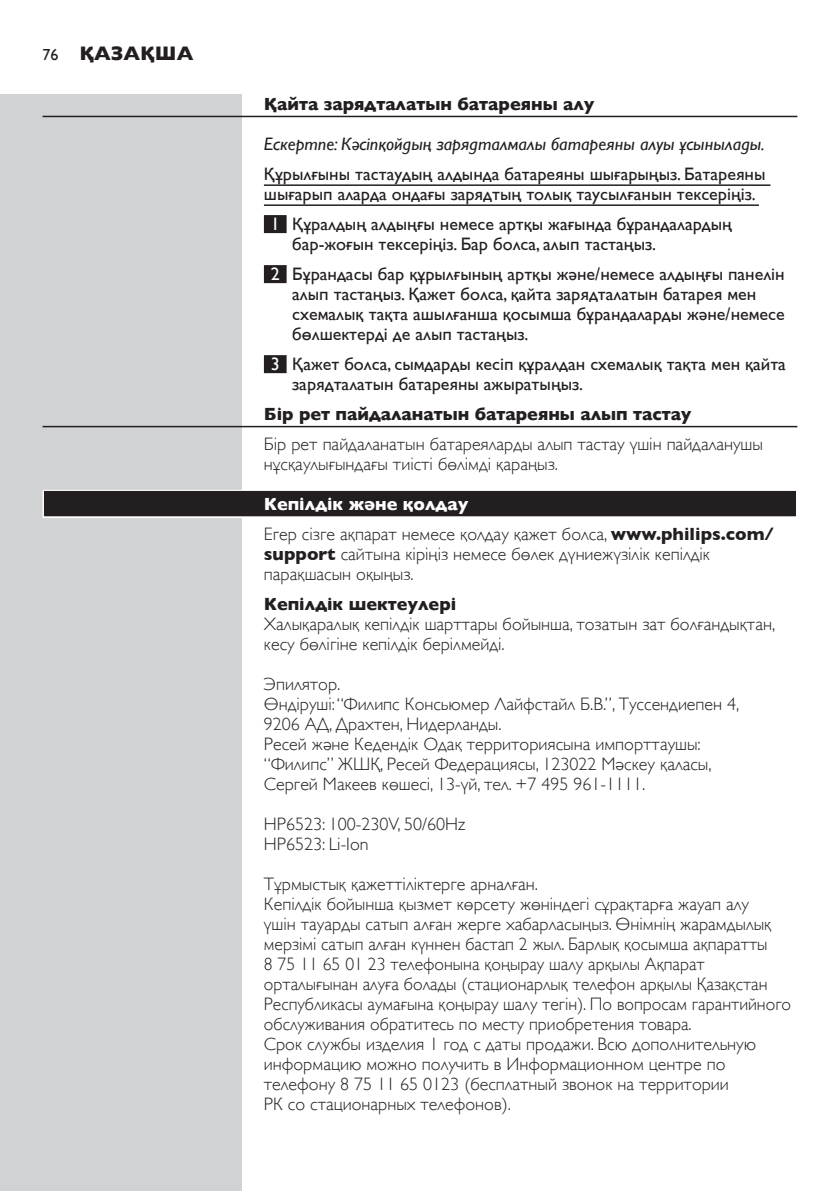
<style>
.page{position:relative;width:840px;height:1191px;background:#fff}
.page>*{position:absolute;margin:0;border:0;box-sizing:border-box;transform-origin:0 0}
.t1{font:700 20px "Gill Sans";color:#231f20}
.t2{font:300 18px/20px "Gill Sans";color:#231f20}
.t3{font:18px/20px "Gill Sans";color:#231f20}
.t4{font:700 18px "Gill Sans";color:#231f20}
.t5{font:italic 18px "Gill Sans";color:#231f20}
.s1{font-family:"Gill Sans Alt One WGL";font-weight:400;font-size:16px}
.s2{color:#fff}
.s3{font-weight:700;color:#fff}
.s4{font-weight:700}
</style>
<div class="page">
<div style="left:0;top:95px;width:241px;height:1096px;background:#d1d2d4"></div>
<hr style="left:43px;top:116px;width:754px;height:1px;background:#231f20">
<hr style="left:264px;top:184px;width:506px;height:2px;background:#231f20">
<hr style="left:264px;top:204px;width:494px;height:2px;background:#231f20">
<div style="left:264px;top:215px;width:22px;height:18px;background:#231f20"></div>
<div style="left:264px;top:265px;width:22px;height:18px;background:#231f20"></div>
<div style="left:264px;top:355px;width:22px;height:18px;background:#231f20"></div>
<hr style="left:43px;top:426px;width:754px;height:1px;background:#231f20">
<div style="left:43px;top:490px;width:754px;height:28px;background:#bdbcbc"></div>
<div style="left:44px;top:491px;width:751px;height:25px;background:#231f20"></div>
<p class="t1" style="left:43px;top:37px;width:152px"><span class="s1">76</span> ҚАЗАҚША</p>
<p class="t4" style="left:264px;top:90px;width:332px">Қайта зарядталатын батареяны алу</p>
<p class="t5" style="left:264px;top:134px;width:502px">Ескертпе: Кәсіпқойдың зарядталмалы батареяны алуы ұсынылады.</p>
<p class="t3" style="left:264px;top:164px;width:503px">Құрылғыны тастаудың алдында батареяны шығарыңыз. Батареяны шығарып аларда ондағы зарядтың толық таусылғанын тексеріңіз.</p>
<p class="t3" style="left:292px;top:214px;width:441px;text-indent:-22px"><span class="s2">1</span> Құралдың алдыңғы немесе артқы жағында бұрандалардың бар-жоғын тексеріңіз. Бар болса, алып тастаңыз.</p>
<p class="t3" style="left:292px;top:264px;width:493px;text-indent:-22px"><span class="s2">2</span> Бұрандасы бар құрылғының артқы және/немесе алдыңғы панелін алып тастаңыз. Қажет болса, қайта зарядталатын батарея мен схемалық тақта ашылғанша қосымша бұрандаларды және/немесе бөлшектерді де алып тастаңыз.</p>
<p class="t3" style="left:292px;top:354px;width:495px;text-indent:-22px"><span class="s2">3</span> Қажет болса, сымдарды кесіп құралдан схемалық тақта мен қайта зарядталатын батареяны ажыратыңыз.</p>
<p class="t4" style="left:264px;top:400px;width:429px">Бір рет пайдаланатын батареяны алып тастау</p>
<p class="t2" style="left:264px;top:433px;width:500px">Бір рет пайдаланатын батареяларды алып тастау үшін пайдаланушы нұсқаулығындағы тиісті бөлімді қараңыз.</p>
<p class="t2" style="left:264px;top:488px;width:511px;line-height:30px"><span class="s3">Кепілдік және қолдау<br></span>Егер сізге ақпарат немесе қолдау қажет болса, <span class="s4">www.philips.com/</span></p>
<p class="t2" style="left:264px;top:543px;width:447px"><span class="s4">support</span> сайтына кіріңіз немесе бөлек дүниежүзілік кепілдік парақшасын оқыңыз.</p>
<p class="t4" style="left:264px;top:590px;width:194px">Кепілдік шектеулері</p>
<p class="t2" style="left:264px;top:613px;width:512px">Халықаралық кепілдік шарттары бойынша, тозатын зат болғандықтан, кесу бөлігіне кепілдік берілмейді.</p>
<p class="t2" style="left:264px;top:673px;width:476px">Эпилятор.<br>Өндіруші: “Филипс Консьюмер Лайфстайл Б.В.”, Туссендиепен 4, 9206 АД, Драхтен, Нидерланды.<br>Ресей және Кедендік Одақ территориясына импорттаушы: “Филипс” ЖШҚ, Ресей Федерациясы, 123022 Мәскеу қаласы, Сергей Макеев көшесі, 13-үй, тел. +7 495 961-1111.</p>
<p class="t2" style="left:264px;top:813px;width:203px">HP6523: 100-230V, 50/60Hz<br>HP6523: Li-Ion</p>
<p class="t2" style="left:264px;top:873px;width:528px">Тұрмыстық қажеттіліктерге арналған.<br>Кепiлдiк бойынша қызмет көрсету жөніндегі сұрақтарға жауап алу<br>үшін тауарды сатып алған жерге хабарласыңыз. Өнімнің жарамдылық мерзімі сатып алған күннен бастап 2 жыл. Барлық қосымша ақпаратты<br>8 75 11 65 01 23 телефонына қоңырау шалу арқылы Ақпарат орталығынан алуға болады (стационарлық телефон арқылы Қазақстан Республикасы аумағына қоңырау шалу тегін). По вопросам гарантийного обслуживания обратитесь по месту приобретения товара.<br>Срок службы изделия 1 год с даты продажи. Всю дополнительную информацию можно получить в Информационном центре по телефону 8 75 11 65 0123 (бесплатный звонок на территории<br>РК со стационарных телефонов).</p>
</div>
